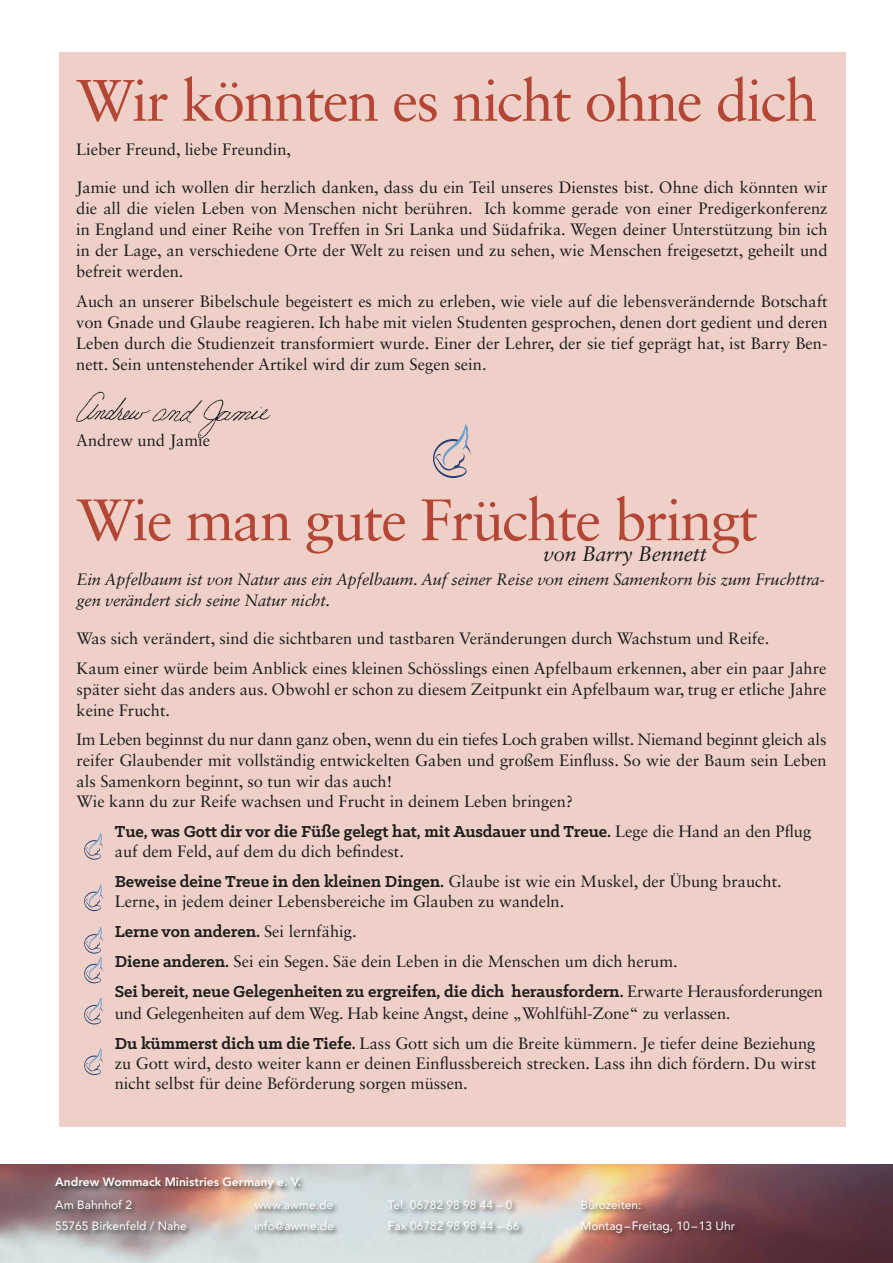
<style>
.page{position:relative;width:893px;height:1263px;background:#fff}
.page>*{position:absolute;margin:0;border:0;box-sizing:border-box;transform-origin:0 0}
.t1{font:58.5px "Sabon LT Std";letter-spacing:-.03em;color:#b44635}
.t2{font:italic 21px "Sabon LT Std";letter-spacing:-.01em;color:#1d1d1b}
.t3{font:700 18px "Klinic Slab";letter-spacing:-.005em;color:#1d1d1b}
.t4{font:16.5px/21px "Sabon LT Std";color:#1d1d1b}
.t5{font:italic 16.5px/21px "Sabon LT Std";letter-spacing:-.01em;color:#1d1d1b}
.t6{font:12px "Avenir LT Std";color:#fff}
.t7{font:800 12px "Avenir LT Std";color:#fff}
.s1{font-family:"Sabon LT Std";font-weight:400;font-size:16.5px}
.s2{font-family:"Klinic Slab";font-weight:700;font-size:18px}
.s3{font-family:"Minion Pro";font-size:18px}
</style>
<div class="page">
<img style="left:0;top:1164px;width:893px;height:99px">
<div style="left:59px;top:52px;width:786px;height:1075px;background:#eed0c8"></div>
<div style="left:54px;top:1175px;width:688px;height:66px;background:#1d1d1b;opacity:.8"></div>
<svg style="left:84px;top:884px;width:19px;height:27px"></svg>
<svg style="left:84px;top:833px;width:19px;height:27px"></svg>
<svg style="left:84px;top:927px;width:19px;height:56px"></svg>
<svg style="left:84px;top:998px;width:19px;height:26px"></svg>
<svg style="left:84px;top:1048px;width:19px;height:27px"></svg>
<img style="left:76px;top:391px;width:195px;height:48px">
<svg style="left:433px;top:424px;width:38px;height:54px"></svg>
<h1 class="t1" style="left:76px;top:66px;width:743px">Wir könnten es nicht ohne dich</h1>
<p class="t4" style="left:76px;top:139px;width:216px">Lieber Freund, liebe Freundin,</p>
<p class="t4" style="left:76px;top:177px;width:753px;text-align:justify">Jamie und ich wollen dir herzlich danken, dass du ein Teil unseres Dienstes bist. Ohne dich könnten wir die all die vielen Leben von Menschen nicht berühren. Ich komme gerade von einer Predigerkonferenz in England und einer Reihe von Treffen in Sri Lanka und Südafrika. Wegen deiner Unterstützung bin ich in der Lage, an verschiedene Orte der Welt zu reisen und zu sehen, wie Menschen freigesetzt, geheilt und befreit werden.</p>
<p class="t4" style="left:76px;top:290px;width:753px;text-align:justify">Auch an unserer Bibelschule begeistert es mich zu erleben, wie viele auf die lebensverändernde Botschaft von Gnade und Glaube reagieren. Ich habe mit vielen Studenten gesprochen, denen dort gedient und deren Leben durch die Studienzeit transformiert wurde. Einer der Lehrer, der sie tief geprägt hat, ist Barry Ben&shy;nett. Sein untenstehender Artikel wird dir zum Segen sein.</p>
<p class="t4" style="left:76px;top:429px;width:135px">Andrew und Jamie</p>
<h1 class="t1" style="left:77px;top:485px;width:683px">Wie man gute Früchte bringt</h1>
<p class="t2" style="left:543px;top:541px;width:165px">von Barry Bennett</p>
<p class="t5" style="left:77px;top:569px;width:750px">Ein Apfelbaum ist von Natur aus ein Apfelbaum. Auf seiner Reise von einem Samenkorn bis zum Fruchttra&shy;gen verändert sich seine Natur nicht.</p>
<p class="t4" style="left:77px;top:624px;width:751px;line-height:29.5px">Was sich verändert, sind die sichtbaren und tastbaren Veränderungen durch Wachstum und Reife.<br>Kaum einer würde beim Anblick eines kleinen Schösslings einen Apfelbaum erkennen, aber ein paar Jahre</p>
<p class="t4" style="left:77px;top:678px;width:752px">später sieht das anders aus. Obwohl er schon zu diesem Zeitpunkt ein Apfelbaum war, trug er etliche Jahre keine Frucht.</p>
<p class="t4" style="left:77px;top:729px;width:752px;line-height:20.5px">Im Leben beginnst du nur dann ganz oben, wenn du ein tiefes Loch graben willst. Niemand beginnt gleich als reifer Glaubender mit vollständig entwickelten Gaben und großem Einfluss. So wie der Baum sein Leben als Samenkorn beginnt, so tun wir das auch!<br>Wie kann du zur Reife wachsen und Frucht in deinem Leben bringen?</p>
<p class="t3" style="left:115px;top:820px;width:698px">Tue, was Gott dir vor die Füße gelegt hat, mit Ausdauer und Treue. <span class="s1">Lege die Hand an den Pflug</span></p>
<p class="t4" style="left:115px;top:836px;width:668px;line-height:30.2px">auf dem Feld, auf dem du dich befindest.<br><span class="s2">Beweise deine Treue in den kleinen Dingen.</span> Glaube ist wie ein Muskel, der Übung braucht.</p>
<p class="t4" style="left:115px;top:891px;width:451px">Lerne, in jedem deiner Lebensbereiche im Glauben zu wandeln.</p>
<p class="t3" style="left:115px;top:920px;width:243px">Lerne von anderen. <span class="s1">Sei lernfähig.</span></p>
<p class="t4" style="left:115px;top:951px;width:564px"><span class="s2">Diene anderen.</span> Sei ein Segen. Säe dein Leben in die Menschen um dich herum.</p>
<p class="t3" style="left:115px;top:980px;width:710px">Sei bereit, neue Gelegenheiten zu ergreifen, die dich herausfordern. <span class="s1">Erwarte Herausforderungen</span></p>
<p class="t4" style="left:115px;top:998px;width:702px;line-height:30.2px">und Gelegenheiten auf dem Weg. Hab keine Angst, deine „Wohlfühl-Zone“ zu verlassen<span class="s3">.<br></span><span class="s2">Du kümmerst dich um die Tiefe.</span> Lass Gott sich um die Breite kümmern. Je tiefer deine Beziehung</p>
<p class="t4" style="left:115px;top:1053px;width:703px;line-height:19.8px">zu Gott wird, desto weiter kann er deinen Einflussbereich strecken. Lass ihn dich fördern. Du wirst nicht selbst für deine Beförderung sorgen müssen.</p>
<p class="t7" style="left:55px;top:1175px;width:247px">Andrew Wommack Ministries Germany e. V.</p>
<p class="t6" style="left:55px;top:1198px;width:78px">Am Bahnhof 2</p>
<p class="t6" style="left:254px;top:1198px;width:80px">www.awme.de</p>
<p class="t6" style="left:388px;top:1198px;width:126px">Tel. 06782 98 98 44 – 0</p>
<p class="t6" style="left:580px;top:1198px;width:63px">Bürozeiten:</p>
<p class="t6" style="left:55px;top:1219px;width:133px">55765 Birkenfeld / Nahe</p>
<p class="t6" style="left:254px;top:1219px;width:81px">info@awme.de</p>
<p class="t6" style="left:388px;top:1219px;width:133px">Fax 06782 98 98 44 – 66</p>
<p class="t6" style="left:580px;top:1219px;width:156px">Montag–Freitag, 10–13 Uhr</p>
</div>
